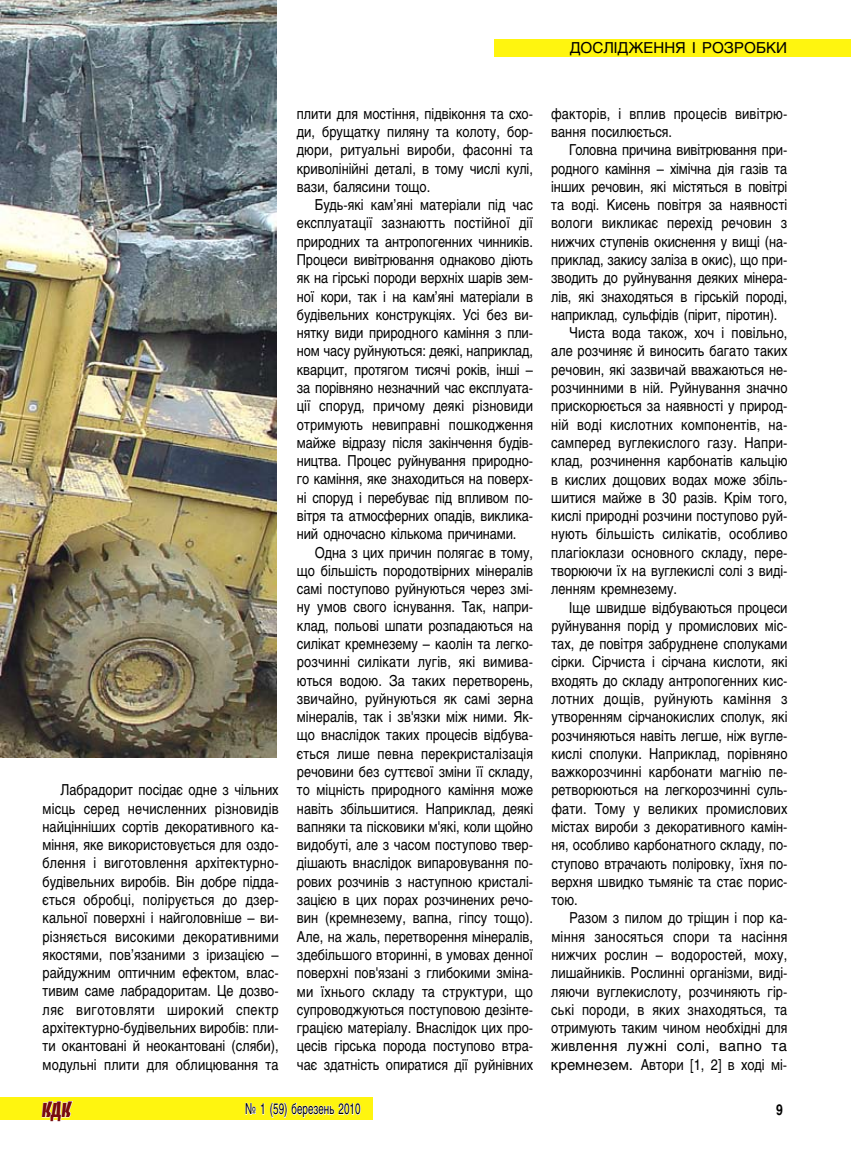
<style>
.page{position:relative;width:851px;height:1161px;background:#fff}
.page>*{position:absolute;margin:0;border:0;box-sizing:border-box;transform-origin:0 0}
.t1{font:22.5px "Banco Heavy C";color:#780b0f;scale:.8 1}
.t2{font:15px/18.3px "Helios";color:#000;text-align:justify;scale:.85 1}
.t3{font:15px "Helios";color:#000}
.t4{font:15px "Helios";letter-spacing:.02em;color:#000;scale:.85 1}
.t5{font:15px "Helios";letter-spacing:.025em;color:#000;scale:.85 1}
.t6{font:15px "Helios";color:#000;scale:.65 1}
.t7{font:700 15px "Helios";color:#000;scale:.8 1}
</style>
<div class="page">
<div style="left:0;top:1097px;width:373px;height:23px;background:#fff50f"></div>
<svg style="left:41px;top:1101px;width:32px;height:19px"></svg>
<svg style="left:245px;top:1102px;width:19px;height:13px"></svg>
<svg style="left:270px;top:1102px;width:91px;height:16px"></svg>
<div style="left:494px;top:39px;width:356px;height:17px;background:#fff50f"></div>
<img style="left:0;top:0;width:276px;height:758px">
<p class="t3" style="left:569px;top:39px;width:219px">ДОСЛІДЖЕННЯ І РОЗРОБКИ</p>
<p class="t2" style="left:43px;top:781px;width:279px;text-indent:18px">Лабрадорит посідає одне з чільних місць серед нечисленних різновидів найцінніших сортів декоративного ка&shy;міння, яке використовується для оздо&shy;блення і виготовлення архітектурно&shy;будівельних виробів. Він добре підда&shy;ється обробці, полірується до дзер&shy;кальної поверхні і найголовніше – ви&shy;різняється високими декоративними якостями, пов’язаними з іризацією – райдужним оптичним ефектом, влас&shy;тивим саме лабрадоритам. Це дозво&shy;ляє виготовляти широкий спектр архітектурно-будівельних виробів: пли&shy;ти окантовані й неокантовані (сляби), модульні плити для облицювання та</p>
<p class="t2" style="left:297px;top:104px;width:279px">плити для мостіння, підвіконня та схо&shy;ди, брущатку пиляну та колоту, бор&shy;дюри, ритуальні вироби, фасонні та криволінійні деталі, в тому числі кулі, вази, балясини тощо.</p>
<p class="t2" style="left:297px;top:195px;width:279px;text-indent:18px">Будь-які кам’яні матеріали під час експлуатації зазнаютть постійної дії природних та антропогенних чинників.<br>Процеси вивітрювання однаково діють як на гірські породи верхніх шарів зем&shy;ної кори, так і на кам’яні матеріали в будівельних конструкціях. Усі без ви&shy;нятку види природного каміння з пли&shy;ном часу руйнуються: деякі, наприклад, кварцит, протягом тисячі років, інші – за порівняно незначний час експлуата&shy;ції споруд, причому деякі різновиди отримують невиправні пошкодження майже відразу після закінчення будів&shy;ництва. Процес руйнування природно&shy;го каміння, яке знаходиться на поверх&shy;ні споруд і перебуває під впливом по&shy;вітря та атмосферних опадів, виклика&shy;ний одночасно кількома причинами.</p>
<p class="t2" style="left:297px;top:543px;width:279px;text-indent:18px">Одна з цих причин полягає в тому, що більшість породотвірних мінералів самі поступово руйнуються через змі&shy;ну умов свого існування. Так, напри&shy;клад, польові шпати розпадаються на силікат кремнезему – каолін та легко&shy;розчинні силікати лугів, які вимива&shy;ються водою. За таких перетворень, звичайно, руйнуються як самі зерна мінералів, так і зв'язки між ними. Як&shy;що внаслідок таких процесів відбува&shy;ється лише певна перекристалізація речовини без суттєвої зміни її складу, то міцність природного каміння може навіть збільшитися. Наприклад, деякі вапняки та пісковики м'які, коли щойно видобуті, але з часом поступово твер&shy;дішають внаслідок випаровування по&shy;рових розчинів з наступною кристалі&shy;зацією в цих порах розчинених речо&shy;вин (кремнезему, вапна, гіпсу тощо).<br>Але, на жаль, перетворення мінералів, здебільшого вторинні, в умовах денної поверхні пов'язані з глибокими зміна&shy;ми їхнього складу та структури, що супроводжуються поступовою дезінте&shy;грацією матеріалу. Внаслідок цих про&shy;цесів гірська порода поступово втра&shy;чає здатність опиратися дії руйнівних</p>
<p class="t2" style="left:551px;top:104px;width:279px">факторів, і вплив процесів вивітрю&shy;вання посилюється.</p>
<p class="t2" style="left:569px;top:141px;width:258px">Головна причина вивітрювання при-</p>
<p class="t2" style="left:551px;top:159px;width:279px">родного каміння – хімічна дія газів та</p>
<p class="t2" style="left:551px;top:177px;width:279px">інших речовин, які містяться в повітрі</p>
<p class="t2" style="left:551px;top:196px;width:279px">та воді. Кисень повітря за наявності</p>
<p class="t2" style="left:551px;top:214px;width:279px">вологи викликає перехід речовин з</p>
<p class="t2" style="left:551px;top:232px;width:279px">нижчих ступенів окиснення у вищі (на-</p>
<p class="t2" style="left:551px;top:250px;width:279px">приклад, закису заліза в окис), що при-</p>
<p class="t2" style="left:551px;top:269px;width:279px">зводить до руйнування деяких мінера-</p>
<p class="t2" style="left:551px;top:287px;width:279px">лів, які знаходяться в гірській породі,</p>
<p class="t2" style="left:551px;top:305px;width:268px">наприклад, сульфідів (пірит, піротин).</p>
<p class="t2" style="left:569px;top:324px;width:258px">Чиста вода також, хоч і повільно,</p>
<p class="t2" style="left:551px;top:342px;width:279px">але розчиняє й виносить багато таких</p>
<p class="t2" style="left:551px;top:360px;width:279px">речовин, які зазвичай вважаються не-</p>
<p class="t2" style="left:551px;top:378px;width:279px">розчинними в ній. Руйнування значно</p>
<p class="t2" style="left:551px;top:397px;width:279px">прискорюється за наявності у природ-</p>
<p class="t2" style="left:551px;top:415px;width:279px">ній воді кислотних компонентів, на-</p>
<p class="t2" style="left:551px;top:433px;width:279px">самперед вуглекислого газу. Напри-</p>
<p class="t2" style="left:551px;top:452px;width:279px">клад, розчинення карбонатів кальцію</p>
<p class="t2" style="left:551px;top:470px;width:279px">в кислих дощових водах може збіль-</p>
<p class="t2" style="left:551px;top:488px;width:279px">шитися майже в 30 разів. Крім того,</p>
<p class="t2" style="left:551px;top:506px;width:279px">кислі природні розчини поступово руй-</p>
<p class="t2" style="left:551px;top:525px;width:279px">нують більшість силікатів, особливо</p>
<p class="t2" style="left:551px;top:543px;width:279px">плагіоклази основного складу, пере-</p>
<p class="t2" style="left:551px;top:561px;width:279px">творюючи їх на вуглекислі солі з виді-</p>
<p class="t2" style="left:551px;top:580px;width:149px">ленням кремнезему.</p>
<p class="t2" style="left:569px;top:598px;width:258px">Іще швидше відбуваються процеси</p>
<p class="t2" style="left:551px;top:616px;width:279px">руйнування порід у промислових міс-</p>
<p class="t2" style="left:551px;top:634px;width:279px">тах, де повітря забруднене сполуками</p>
<p class="t2" style="left:551px;top:653px;width:279px">сірки. Сірчиста і сірчана кислоти, які</p>
<p class="t2" style="left:551px;top:671px;width:279px">входять до складу антропогенних кис-</p>
<p class="t5" style="left:551px;top:690px;width:279px">лотних дощів, руйнують каміння з</p>
<p class="t2" style="left:551px;top:708px;width:279px">утворенням сірчанокислих сполук, які</p>
<p class="t2" style="left:551px;top:726px;width:279px">розчиняються навіть легше, ніж вугле-</p>
<p class="t2" style="left:551px;top:744px;width:279px">кислі сполуки. Наприклад, порівняно</p>
<p class="t2" style="left:551px;top:762px;width:279px">важкорозчинні карбонати магнію пе-</p>
<p class="t2" style="left:551px;top:781px;width:279px">ретворюються на легкорозчинні суль-</p>
<p class="t2" style="left:551px;top:799px;width:279px">фати. Тому у великих промислових</p>
<p class="t2" style="left:551px;top:817px;width:279px">містах вироби з декоративного камін-</p>
<p class="t2" style="left:551px;top:836px;width:279px">ня, особливо карбонатного складу, по-</p>
<p class="t2" style="left:551px;top:854px;width:279px">ступово втрачають поліровку, їхня по-</p>
<p class="t2" style="left:551px;top:872px;width:279px">верхня швидко тьмяніє та стає порис-</p>
<p class="t2" style="left:551px;top:890px;width:32px">тою.</p>
<p class="t2" style="left:569px;top:909px;width:258px">Разом з пилом до тріщин і пор ка-</p>
<p class="t4" style="left:551px;top:927px;width:279px">міння заносяться спори та насіння</p>
<p class="t2" style="left:551px;top:945px;width:279px">нижчих рослин – водоростей, моху,</p>
<p class="t2" style="left:551px;top:964px;width:279px">лишайників. Рослинні організми, виді-</p>
<p class="t2" style="left:551px;top:982px;width:279px">ляючи вуглекислоту, розчиняють гір-</p>
<p class="t2" style="left:551px;top:1000px;width:279px">ські породи, в яких знаходяться, та</p>
<p class="t2" style="left:551px;top:1018px;width:279px">отримують таким чином необхідні для</p>
<p class="t2" style="left:551px;top:1036px;width:279px">живлення лужні солі, вапно та</p>
<p class="t3" style="left:551px;top:1055px;width:238px">кремнезем. Автори [1, 2] в ході мі-</p>
<h1 class="t1" style="left:42px;top:1096px;width:39px">кДК</h1>
<p class="t6" style="left:245px;top:1100px;width:179px">№ 1 (59) березень 2010</p>
<p class="t7" style="left:776px;top:1100px;width:10px">9</p>
</div>
